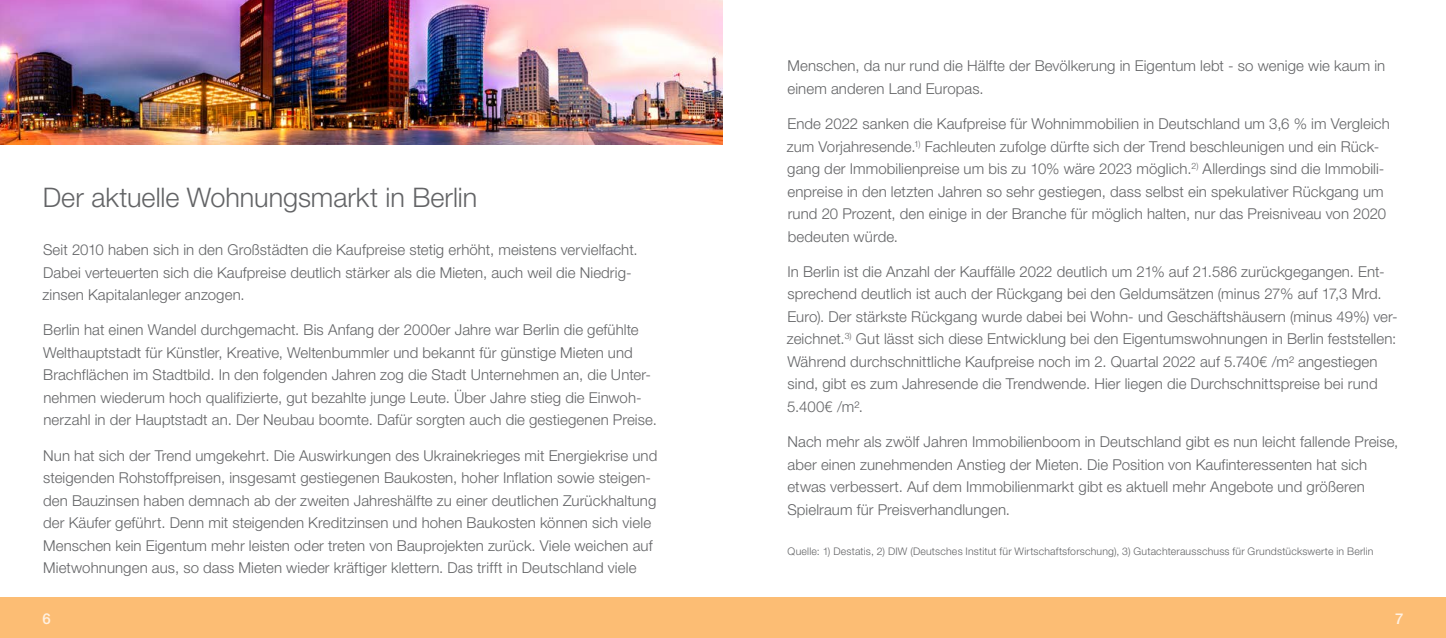
<style>
.page{position:relative;width:1446px;height:638px;background:#fff}
.page>*{position:absolute;margin:0;border:0;box-sizing:border-box;transform-origin:0 0}
.t1{font:300 27px "Helvetica Neue";letter-spacing:-.005em;color:#636466}
.t2{font:300 15px/22.5px "Helvetica Neue";letter-spacing:.005em;color:#636466}
.t3{font:500 15px "Helvetica Neue";color:#fff1e2}
.t4{font:300 10.5px "Helvetica Neue";letter-spacing:.02em;color:#636466}
</style>
<div class="page">
<div style="left:0;top:597px;width:1446px;height:41px;background:#fcbd74"></div>
<img style="left:0;top:0;width:723px;height:144px">
<h1 class="t1" style="left:43px;top:181px;width:436px">Der aktuelle Wohnungsmarkt in Berlin</h1>
<p class="t2" style="left:43px;top:238px;width:596px">Seit 2010 haben sich in den Großstädten die Kaufpreise stetig erhöht, meistens vervielfacht.<br>Dabei verteuerten sich die Kaufpreise deutlich stärker als die Mieten, auch weil die Niedrig&shy;zinsen Kapitalanleger anzogen.</p>
<p class="t2" style="left:43px;top:318px;width:615px">Berlin hat einen Wandel durchgemacht. Bis Anfang der 2000er Jahre war Berlin die gefühlte Welthauptstadt für Künstler, Kreative, Weltenbummler und bekannt für günstige Mieten und Brachflächen im Stadtbild. In den folgenden Jahren zog die Stadt Unternehmen an, die Unter&shy;nehmen wiederum hoch qualifizierte, gut bezahlte junge Leute. Über Jahre stieg die Einwoh&shy;nerzahl in der Hauptstadt an. Der Neubau boomte. Dafür sorgten auch die gestiegenen Preise.</p>
<p class="t2" style="left:43px;top:444px;width:616px">Nun hat sich der Trend umgekehrt. Die Auswirkungen des Ukrainekrieges mit Energiekrise und steigenden Rohstoffpreisen, insgesamt gestiegenen Baukosten, hoher Inflation sowie steigen&shy;den Bauzinsen haben demnach ab der zweiten Jahreshälfte zu einer deutlichen Zurückhaltung der Käufer geführt. Denn mit steigenden Kreditzinsen und hohen Baukosten können sich viele Menschen kein Eigentum mehr leisten oder treten von Bauprojekten zurück. Viele weichen auf Mietwohnungen aus, so dass Mieten wieder kräftiger klettern. Das trifft in Deutschland viele</p>
<p class="t2" style="left:787px;top:54px;width:599px">Menschen, da nur rund die Hälfte der Bevölkerung in Eigentum lebt - so wenige wie kaum in einem anderen Land Europas.</p>
<p class="t2" style="left:787px;top:112px;width:604px">Ende 2022 sanken die Kaufpreise für Wohnimmobilien in Deutschland um 3,6 % im Vergleich zum Vorjahresende.<sup>1)</sup> Fachleuten zufolge dürfte sich der Trend beschleunigen und ein Rück&shy;gang der Immobilienpreise um bis zu 10% wäre 2023 möglich.<sup>2)</sup> Allerdings sind die Immobili&shy;enpreise in den letzten Jahren so sehr gestiegen, dass selbst ein spekulativer Rückgang um rund 20 Prozent, den einige in der Branche für möglich halten, nur das Preisniveau von 2020 bedeuten würde.</p>
<p class="t2" style="left:787px;top:260px;width:612px">In Berlin ist die Anzahl der Kauffälle 2022 deutlich um 21% auf 21.586 zurückgegangen. Ent&shy;sprechend deutlich ist auch der Rückgang bei den Geldumsätzen (minus 27% auf 17,3 Mrd.<br>Euro). Der stärkste Rückgang wurde dabei bei Wohn- und Geschäftshäusern (minus 49%) ver&shy;zeichnet.<sup>3)</sup> Gut lässt sich diese Entwicklung bei den Eigentumswohnungen in Berlin feststellen:<br>Während durchschnittliche Kaufpreise noch im 2. Quartal 2022 auf 5.740€ /m² angestiegen sind, gibt es zum Jahresende die Trendwende. Hier liegen die Durchschnittspreise bei rund 5.400€ /m².</p>
<p class="t2" style="left:787px;top:430px;width:612px">Nach mehr als zwölf Jahren Immobilienboom in Deutschland gibt es nun leicht fallende Preise, aber einen zunehmenden Anstieg der Mieten. Die Position von Kaufinteressenten hat sich etwas verbessert. Auf dem Immobilienmarkt gibt es aktuell mehr Angebote und größeren Spielraum für Preisverhandlungen.</p>
<p class="t4" style="left:787px;top:545px;width:587px">Quelle: 1) Destatis, 2) DIW (Deutsches Institut für Wirtschaftsforschung), 3) Gutachterausschuss für Grundstückswerte in Berlin</p>
<p class="t3" style="left:43px;top:609px;width:10px">6</p>
<p class="t3" style="left:1395px;top:609px;width:10px">7</p>
</div>
